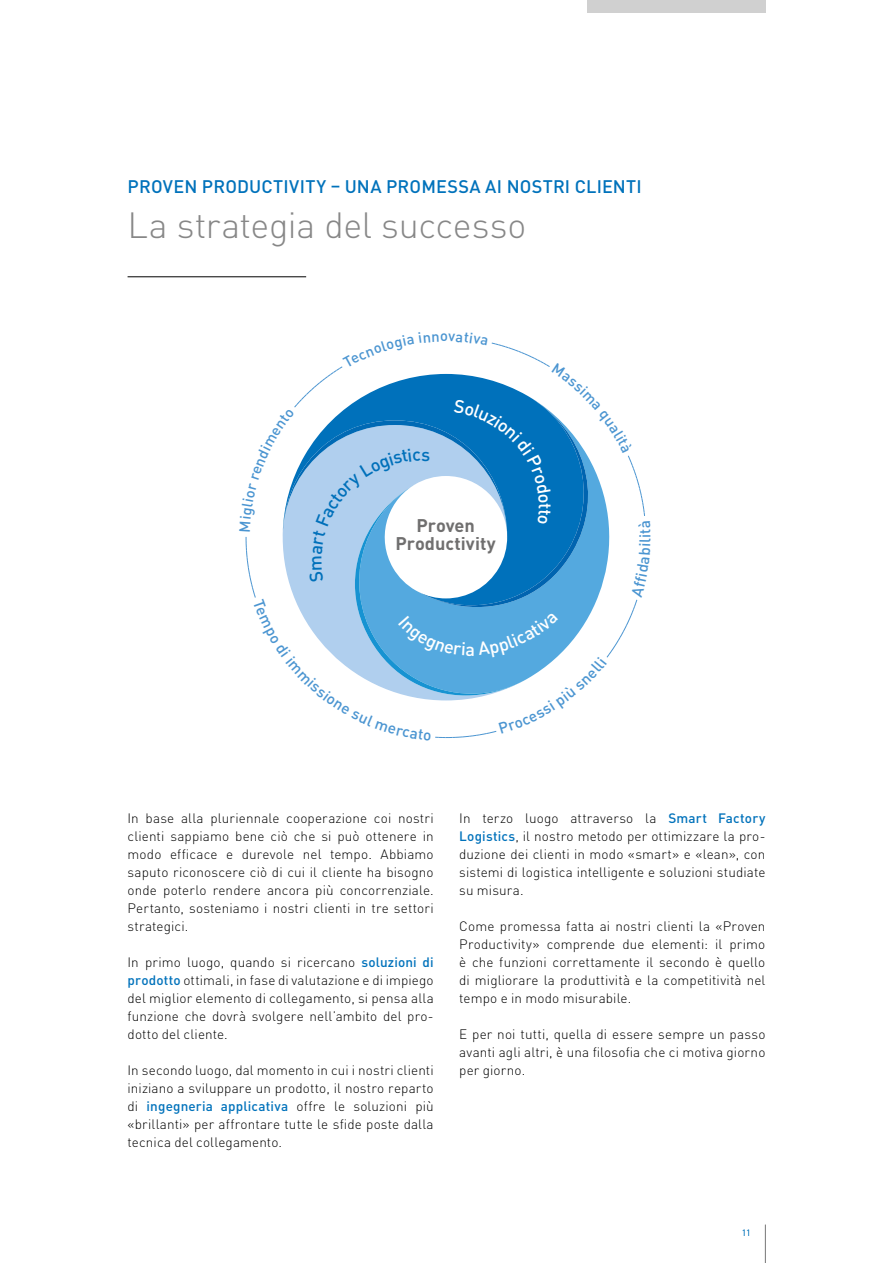
<style>
.page{position:relative;width:893px;height:1263px;background:#fff}
.page>*{position:absolute;margin:0;border:0;box-sizing:border-box;transform-origin:0 0}
.t1{font:300 36px "DINOT";letter-spacing:-.01em;color:#878787}
.t2{font:700 18.15px/18.6px "DINOT";color:#706f6f;text-align:center}
.t3{font:500 18.15px "DINOT";color:#fff}
.t4{font:500 18px "DINOT";letter-spacing:.01em;color:#0072bb}
.t5{font:500 15.45px "DINOT";color:#4b95d1}
.t6{font:300 13.5px/18px "DINOT";letter-spacing:.01em;color:#000;text-align:justify}
.t7{font:300 9px "DINOT";color:#0072bb}
.s1{font-weight:500;color:#0072bb}
</style>
<div class="page">
<hr style="left:765px;top:1225px;width:1px;height:38px;background:#878787">
<div style="left:587px;top:0;width:178px;height:13px;background:#d0d0d0"></div>
<hr style="left:128px;top:276px;width:178px;height:1px;background:#000">
<svg style="left:245px;top:342px;width:400px;height:396px"></svg>
<h3 class="t4" style="left:128px;top:174px;width:516px">PROVEN PRODUCTIVITY – UNA PROMESSA AI NOSTRI CLIENTI</h3>
<h1 class="t1" style="left:128px;top:200px;width:400px">La strategia del successo</h1>
<h2 class="t2" style="left:395px;top:515px;width:102px">Proven<br>Productivity</h2>
<h2 class="t3" style="left:558px;top:503px;width:8px;rotate:90deg">t</h2>
<p class="t5" style="left:634px;top:538px;width:6px;rotate:-90deg">i</p>
<p class="t6" style="left:128px;top:808px;width:308px">In base alla pluriennale cooperazione coi nostri clienti sappiamo bene ciò che si può ottenere in modo efficace e durevole nel tempo. Abbiamo saputo riconoscere ciò di cui il cliente ha bisogno onde poterlo rendere ancora più concorrenziale.<br>Pertanto, sosteniamo i nostri clienti in tre settori strategici.</p>
<p class="t6" style="left:128px;top:952px;width:308px">In primo luogo, quando si ricercano <span class="s1">soluzioni di prodotto</span> ottimali, in fase di valutazione e di impiego del miglior elemento di collegamento, si pensa alla funzione che dovrà svolgere nell’ambito del pro&shy;dotto del cliente.</p>
<p class="t6" style="left:128px;top:1060px;width:308px">In secondo luogo, dal momento in cui i nostri clienti iniziano a sviluppare un prodotto, il nostro reparto di <span class="s1">ingegneria applicativa</span> offre le soluzioni più «brillanti» per affrontare tutte le sfide poste dalla tecnica del collegamento.</p>
<p class="t6" style="left:459px;top:808px;width:308px">In terzo luogo attraverso la <span class="s1">Smart Factory Logistics</span>, il nostro metodo per ottimizzare la pro&shy;duzione dei clienti in modo «smart» e «lean», con sistemi di logistica intelligente e soluzioni studiate su misura.</p>
<p class="t6" style="left:459px;top:916px;width:308px">Come promessa fatta ai nostri clienti la «Proven Productivity» comprende due elementi: il primo è che funzioni correttamente il secondo è quello di migliorare la produttività e la competitività nel tempo e in modo misurabile.</p>
<p class="t6" style="left:459px;top:1024px;width:308px">E per noi tutti, quella di essere sempre un passo avanti agli altri, è una filosofia che ci motiva giorno per giorno.</p>
<p class="t7" style="left:742px;top:1227px;width:10px">11</p>
</div>
